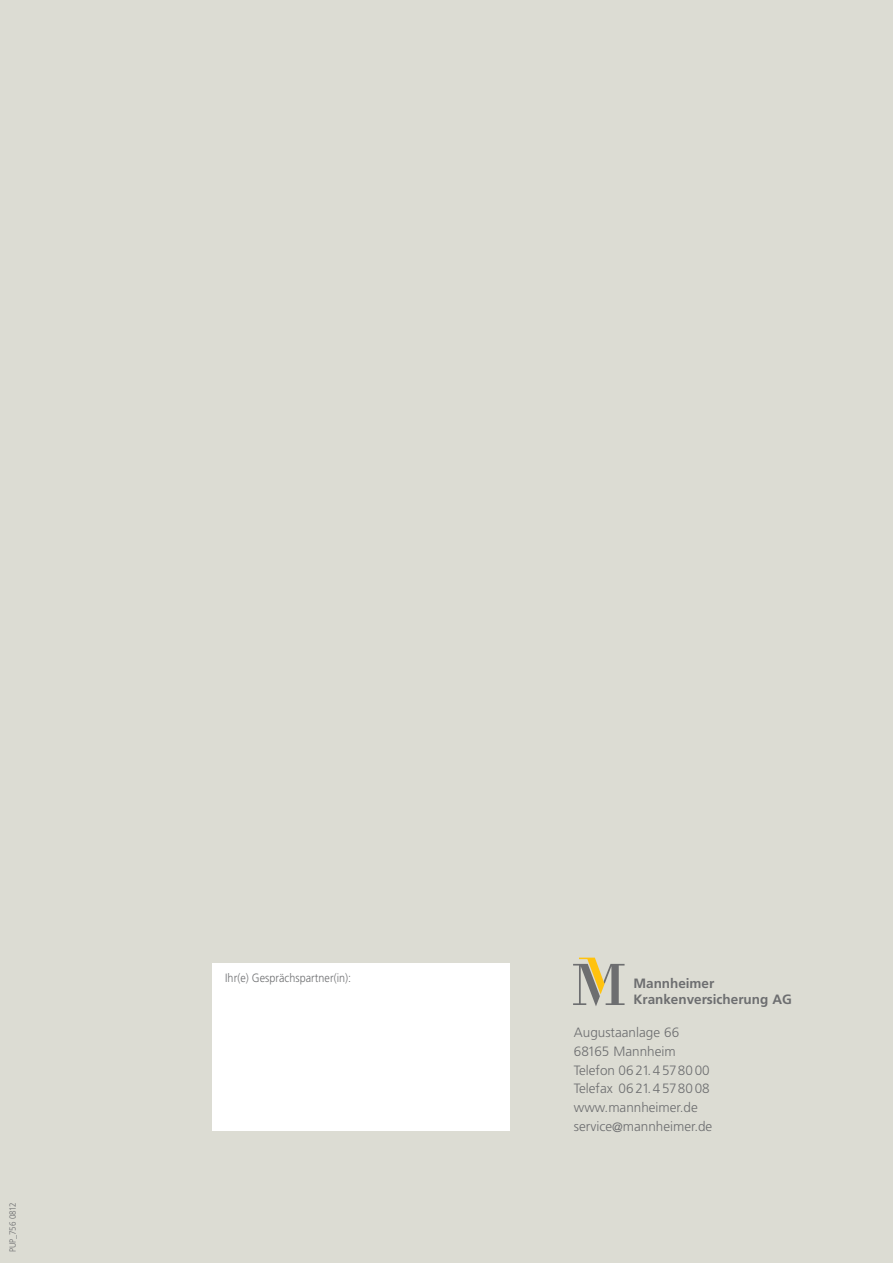
<style>
.page{position:relative;width:893px;height:1263px;background:#fff}
.page>*{position:absolute;margin:0;border:0;box-sizing:border-box;transform-origin:0 0}
.t1{font:300 13.5px/18.8px "Frutiger";color:#6d6e70}
.t2{font:700 13.5px/15.8px "Frutiger";color:#6d6e70}
.t3{font:300 12px "Frutiger";letter-spacing:.005em;color:#6d6e70;scale:.9 1}
.t4{font:300 9px "Frutiger";letter-spacing:-.025em;color:#6d6e70;scale:.9 1}
</style>
<div class="page">
<div style="left:0;top:0;width:892px;height:1263px;background:#dcdcd3"></div>
<svg style="left:573px;top:958px;width:51px;height:48px"></svg>
<div style="left:212px;top:963px;width:298px;height:168px;background:#fff"></div>
<p class="t4" style="left:9px;top:1252px;width:57px;rotate:-90deg">PUP_756 0812</p>
<p class="t3" style="left:225px;top:973px;width:142px">Ihr(e) Gesprächspartner(in):</p>
<p class="t2" style="left:633px;top:977px;width:160px">Mannheimer<br>Krankenversicherung AG</p>
<p class="t1" style="left:574px;top:1024px;width:140px">Augustaanlage 66<br>68165 Mannheim<br>Telefon 06 21.45780 00<br>Telefax 06 21.45780 08 www.mannheimer.de service@mannheimer.de</p>
</div>
